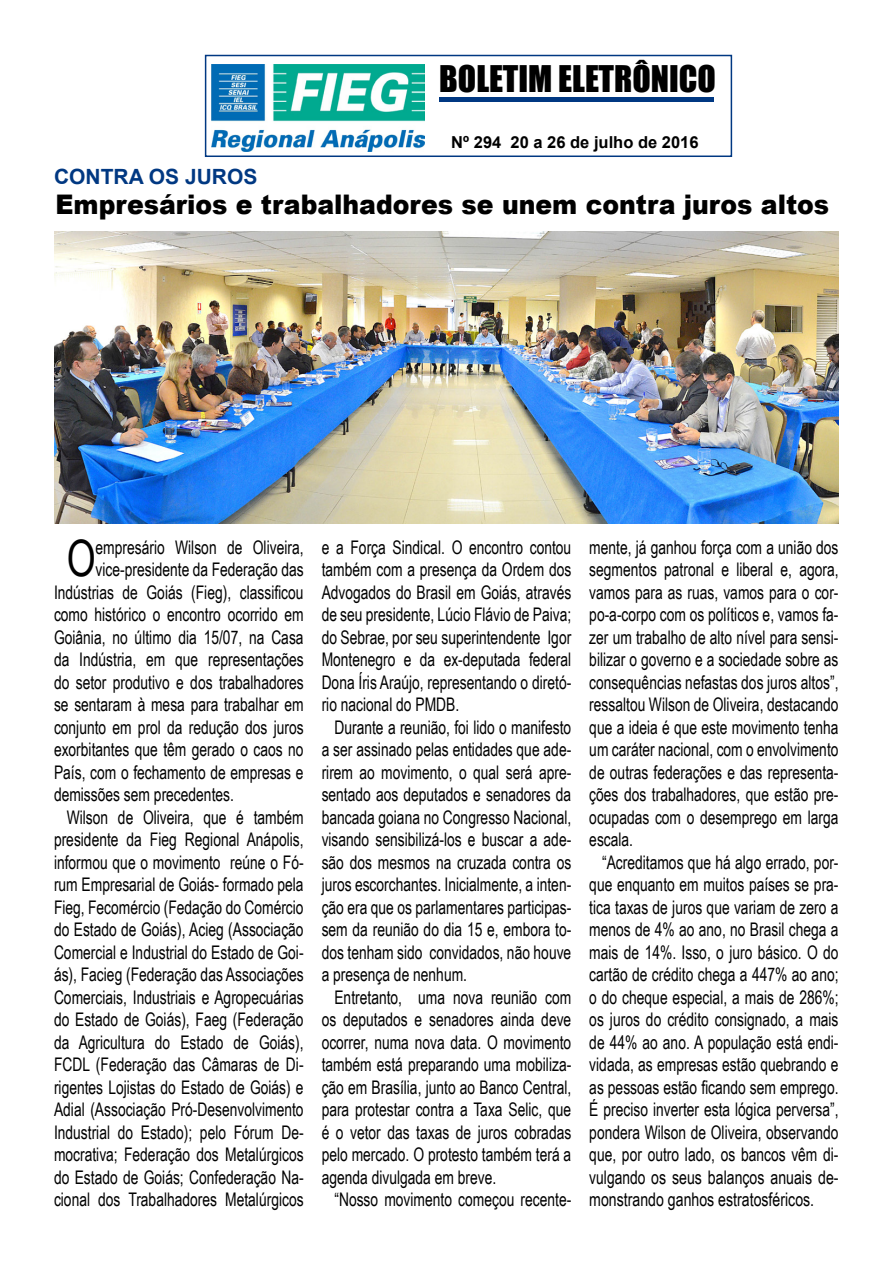
<style>
.page{position:relative;width:893px;height:1263px;background:#fff}
.page>*{position:absolute;margin:0;border:0;box-sizing:border-box;transform-origin:0 0}
.t1{font:50.25px "Arial Narrow";color:#000;scale:.9 1}
.t2{font:33.75px "Impact";color:#000}
.t3{font:27px "Arial MT Black";color:#000;scale:.93 1}
.t4{font:700 21px "Arial";color:#003882}
.t5{font:18.75px/22.5px "Arial Narrow";color:#000;text-align:justify;scale:.9 1}
.t6{font:700 16.5px "Arial";color:#000}
</style>
<div class="page">
<img style="left:212px;top:65px;width:212px;height:86px">
<div style="left:440px;top:97px;width:274px;height:5px;background:#003882"></div>
<div style="left:205px;top:55px;width:527px;height:102px;border:2px solid #003882"></div>
<img style="left:54px;top:232px;width:785px;height:292px">
<h2 class="t2" style="left:439px;top:52px;width:278px">BOLETIM ELETRÔNICO</h2>
<p class="t6" style="left:451px;top:131px;width:249px">Nº 294 20 a 26 de julho de 2016</p>
<p class="t4" style="left:54px;top:162px;width:205px">CONTRA OS JUROS</p>
<h3 class="t3" style="left:55px;top:187px;width:833px">Empresários e trabalhadores se unem contra juros altos</h3>
<h1 class="t1" style="left:67px;top:522px;width:34px">O</h1>
<p class="t5" style="left:96px;top:535px;width:233px">empresário Wilson de Oliveira,</p>
<p class="t5" style="left:96px;top:558px;width:233px">vice-presidente da Federação das</p>
<p class="t5" style="left:54px;top:580px;width:279px">Indústrias de Goiás (Fieg), classificou</p>
<p class="t5" style="left:54px;top:603px;width:279px">como histórico o encontro ocorrido em</p>
<p class="t5" style="left:54px;top:625px;width:279px">Goiânia, no último dia 15/07, na Casa</p>
<p class="t5" style="left:54px;top:648px;width:279px">da Indústria, em que representações</p>
<p class="t5" style="left:54px;top:670px;width:279px">do setor produtivo e dos trabalhadores</p>
<p class="t5" style="left:54px;top:693px;width:279px">se sentaram à mesa para trabalhar em</p>
<p class="t5" style="left:54px;top:715px;width:279px">conjunto em prol da redução dos juros</p>
<p class="t5" style="left:54px;top:738px;width:279px">exorbitantes que têm gerado o caos no</p>
<p class="t5" style="left:54px;top:760px;width:279px">País, com o fechamento de empresas e</p>
<p class="t5" style="left:54px;top:783px;width:201px">demissões sem precedentes.</p>
<p class="t5" style="left:67px;top:805px;width:265px">Wilson de Oliveira, que é também</p>
<p class="t5" style="left:54px;top:828px;width:279px">presidente da Fieg Regional Anápolis,</p>
<p class="t5" style="left:54px;top:850px;width:279px">informou que o movimento reúne o Fó-</p>
<p class="t5" style="left:54px;top:873px;width:279px">rum Empresarial de Goiás- formado pela</p>
<p class="t5" style="left:54px;top:895px;width:279px">Fieg, Fecomércio (Fedação do Comércio</p>
<p class="t5" style="left:54px;top:918px;width:279px">do Estado de Goiás), Acieg (Associação</p>
<p class="t5" style="left:54px;top:940px;width:279px">Comercial e Industrial do Estado de Goi-</p>
<p class="t5" style="left:54px;top:963px;width:279px">ás), Facieg (Federação das Associações</p>
<p class="t5" style="left:54px;top:985px;width:279px">Comerciais, Industriais e Agropecuárias</p>
<p class="t5" style="left:54px;top:1008px;width:279px">do Estado de Goiás), Faeg (Federação</p>
<p class="t5" style="left:54px;top:1030px;width:279px">da Agricultura do Estado de Goiás),</p>
<p class="t5" style="left:54px;top:1053px;width:279px">FCDL (Federação das Câmaras de Di-</p>
<p class="t5" style="left:54px;top:1075px;width:279px">rigentes Lojistas do Estado de Goiás) e</p>
<p class="t5" style="left:54px;top:1098px;width:279px">Adial (Associação Pró-Desenvolvimento</p>
<p class="t5" style="left:54px;top:1120px;width:279px">Industrial do Estado); pelo Fórum De-</p>
<p class="t5" style="left:54px;top:1143px;width:279px">mocrativa; Federação dos Metalúrgicos</p>
<p class="t5" style="left:54px;top:1165px;width:279px">do Estado de Goiás; Confederação Na-</p>
<p class="t5" style="left:54px;top:1188px;width:279px">cional dos Trabalhadores Metalúrgicos</p>
<p class="t5" style="left:322px;top:535px;width:279px">e a Força Sindical. O encontro contou também com a presença da Ordem dos Advogados do Brasil em Goiás, através de seu presidente, Lúcio Flávio de Paiva; do Sebrae, por seu superintendente Igor Montenegro e da ex-deputada federal Dona Íris Araújo, representando o diretó&shy;rio nacional do PMDB.</p>
<p class="t5" style="left:322px;top:715px;width:279px;text-indent:13px">Durante a reunião, foi lido o manifesto a ser assinado pelas entidades que ade&shy;rirem ao movimento, o qual será apre&shy;sentado aos deputados e senadores da bancada goiana no Congresso Nacional, visando sensibilizá-los e buscar a ade&shy;são dos mesmos na cruzada contra os juros escorchantes. Inicialmente, a inten&shy;ção era que os parlamentares participas&shy;sem da reunião do dia 15 e, embora to&shy;dos tenham sido convidados, não houve a presença de nenhum.</p>
<p class="t5" style="left:322px;top:985px;width:279px;text-indent:13px">Entretanto, uma nova reunião com os deputados e senadores ainda deve ocorrer, numa nova data. O movimento também está preparando uma mobiliza&shy;ção em Brasília, junto ao Banco Central, para protestar contra a Taxa Selic, que é o vetor das taxas de juros cobradas pelo mercado. O protesto também terá a agenda divulgada em breve.</p>
<p class="t5" style="left:334px;top:1188px;width:265px">“Nosso movimento começou recente-</p>
<p class="t5" style="left:589px;top:535px;width:278px">mente, já ganhou força com a união dos segmentos patronal e liberal e, agora, vamos para as ruas, vamos para o cor&shy;po-a-corpo com os políticos e, vamos fa&shy;zer um trabalho de alto nível para sensi&shy;bilizar o governo e a sociedade sobre as consequências nefastas dos juros altos”, ressaltou Wilson de Oliveira, destacando que a ideia é que este movimento tenha um caráter nacional, com o envolvimento de outras federações e das representa&shy;ções dos trabalhadores, que estão pre&shy;ocupadas com o desemprego em larga escala.</p>
<p class="t5" style="left:589px;top:850px;width:278px;text-indent:13px">“Acreditamos que há algo errado, por&shy;que enquanto em muitos países se pra&shy;tica taxas de juros que variam de zero a menos de 4% ao ano, no Brasil chega a mais de 14%. Isso, o juro básico. O do cartão de crédito chega a 447% ao ano; o do cheque especial, a mais de 286%; os juros do crédito consignado, a mais de 44% ao ano. A população está endi&shy;vidada, as empresas estão quebrando e as pessoas estão ficando sem emprego.<br>É preciso inverter esta lógica perversa”, pondera Wilson de Oliveira, observando que, por outro lado, os bancos vêm di&shy;vulgando os seus balanços anuais de&shy;monstrando ganhos estratosféricos.</p>
</div>
